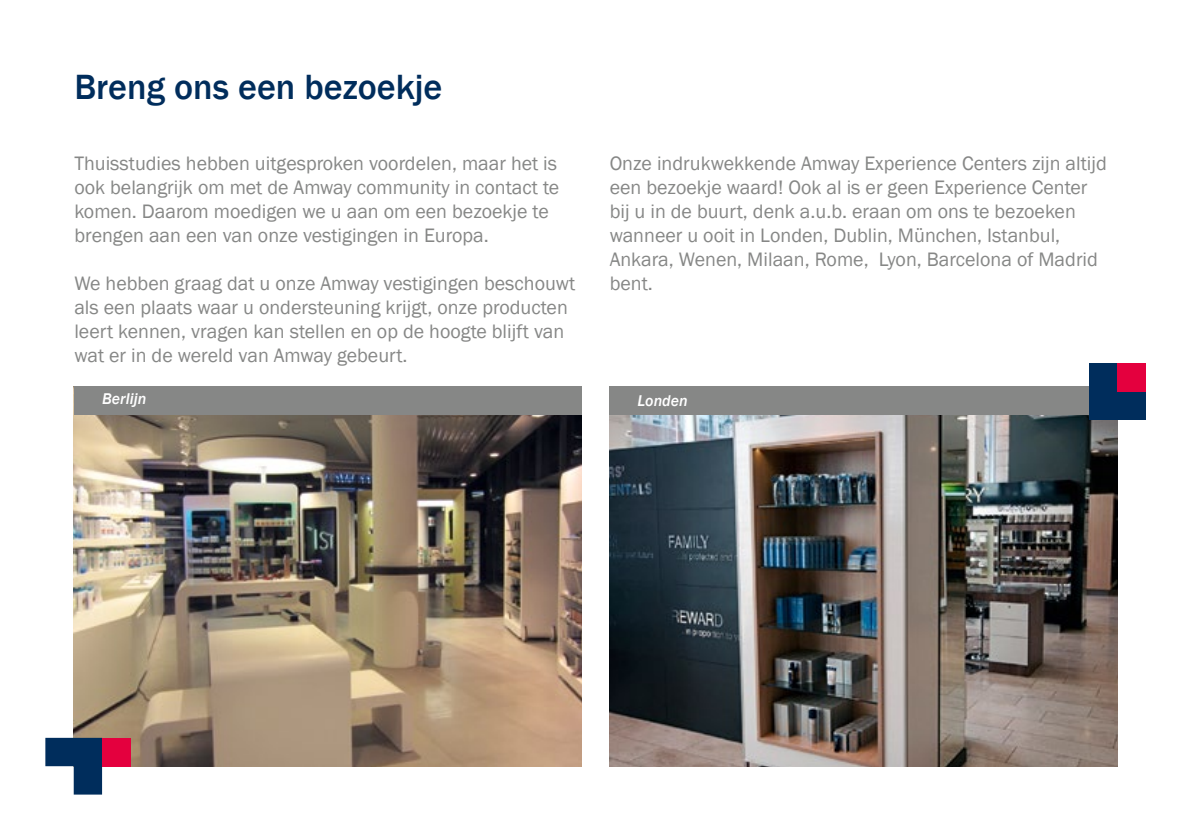
<style>
.page{position:relative;width:1191px;height:840px;background:#fff}
.page>*{position:absolute;margin:0;border:0;box-sizing:border-box;transform-origin:0 0}
.t1{font:500 36px "Franklin Gothic";color:#002d5c}
.t2{font:20px/24px "Franklin Gothic";color:#868786}
.t3{font:italic 500 16px "Franklin Gothic";color:#fff}
</style>
<div class="page">
<img style="left:74px;top:414px;width:507px;height:351px">
<img style="left:609px;top:414px;width:508px;height:351px">
<div style="left:74px;top:386px;width:507px;height:28px;background:#868786"></div>
<div style="left:609px;top:386px;width:508px;height:28px;background:#868786"></div>
<div style="left:1089px;top:363px;width:56px;height:57px;background:#002d5c"></div>
<svg style="left:45px;top:737px;width:57px;height:57px"></svg>
<div style="left:102px;top:737px;width:28px;height:28px;background:#e4003e"></div>
<div style="left:1117px;top:363px;width:28px;height:28px;background:#e4003e"></div>
<h1 class="t1" style="left:74px;top:65px;width:370px">Breng ons een bezoekje</h1>
<p class="t2" style="left:609px;top:151px;width:499px">Onze indrukwekkende Amway Experience Centers zijn altijd een bezoekje waard! Ook al is er geen Experience Center bij u in de buurt, denk a.u.b. eraan om ons te bezoeken wanneer u ooit in Londen, Dublin, München, Istanbul, Ankara, Wenen, Milaan, Rome, Lyon, Barcelona of Madrid bent.</p>
<p class="t2" style="left:74px;top:151px;width:486px">Thuisstudies hebben uitgesproken voordelen, maar het is ook belangrijk om met de Amway community in contact te komen. Daarom moedigen we u aan om een bezoekje te brengen aan een van onze vestigingen in Europa.</p>
<p class="t2" style="left:74px;top:271px;width:502px">We hebben graag dat u onze Amway vestigingen beschouwt als een plaats waar u ondersteuning krijgt, onze producten leert kennen, vragen kan stellen en op de hoogte blijft van wat er in de wereld van Amway gebeurt.</p>
<p class="t3" style="left:102px;top:388px;width:46px">Berlijn</p>
<p class="t3" style="left:637px;top:390px;width:52px">Londen</p>
</div>
